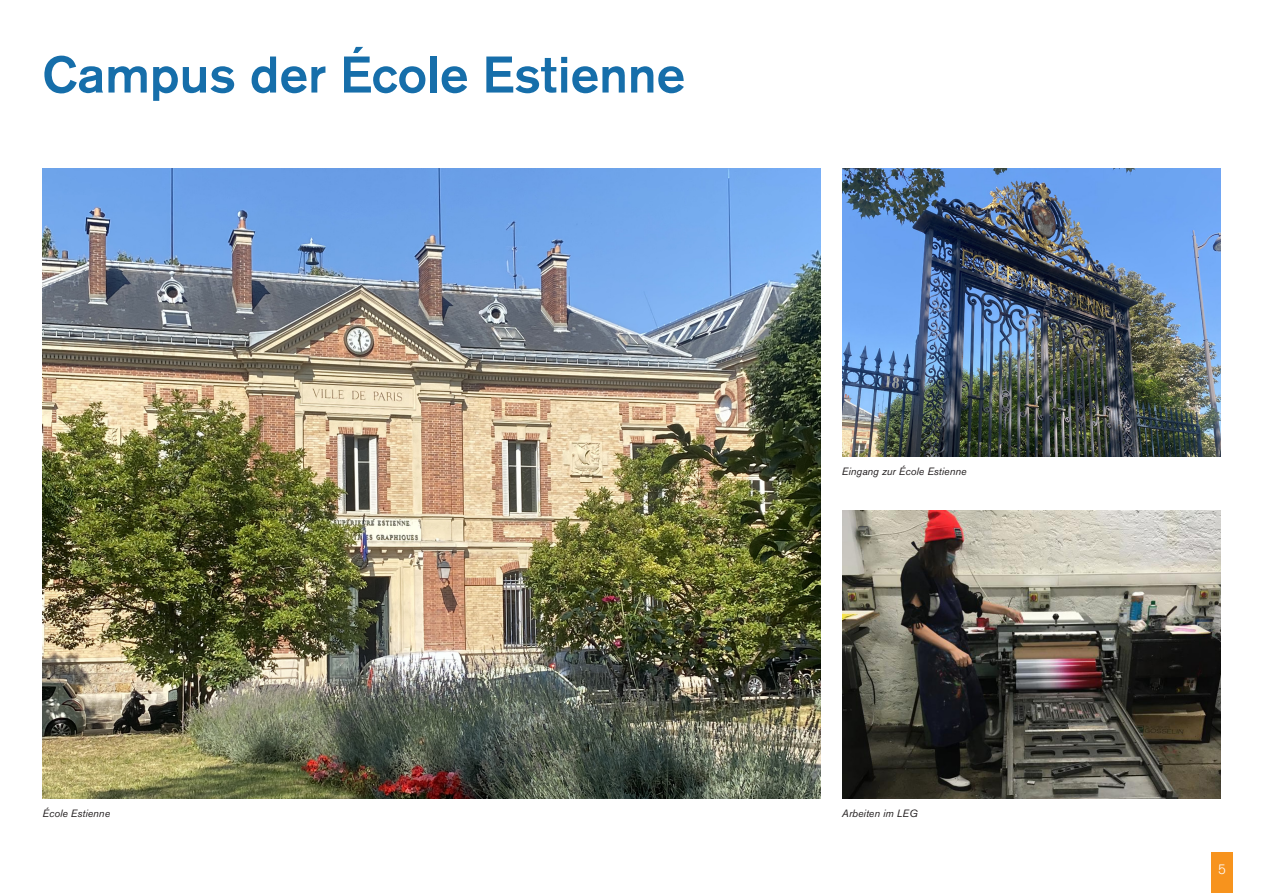
<style>
.page{position:relative;width:1263px;height:893px;background:#fff}
.page>*{position:absolute;margin:0;border:0;box-sizing:border-box;transform-origin:0 0}
.Headline_1{font:500 51px "Akzidenz Grotesk BQ";color:#166eaa}
.pagina{font:300 19.5px "Akzidenz Grotesk BQ";color:#fff}
.pagina-2{font:300 13.5px "Akzidenz Grotesk BQ";color:#fff}
.Bildunterschrift{font:italic 10.5px "Akzidenz Grotesk BQ";color:#231f20}
</style>
<div class="page">
<img style="left:43px;top:169px;width:778px;height:630px">
<img style="left:842px;top:169px;width:378px;height:288px">
<img style="left:842px;top:511px;width:378px;height:288px">
<div style="left:1211px;top:853px;width:22px;height:40px;background:#f7931d"></div>
<p class="Headline_1" style="left:43px;top:43px;width:644px">Campus der École Estienne</p>
<p class="Bildunterschrift" style="left:43px;top:807px;width:69px">École Estienne</p>
<p class="Bildunterschrift" style="left:842px;top:465px;width:126px">Eingang zur École Estienne</p>
<p class="Bildunterschrift" style="left:842px;top:807px;width:77px">Arbeiten im LEG</p>
<p class="pagina-2" style="left:1218px;top:862px;width:9px">5</p>
<p class="pagina" style="left:1216px;top:861px;width:13px">5</p>
</div>
